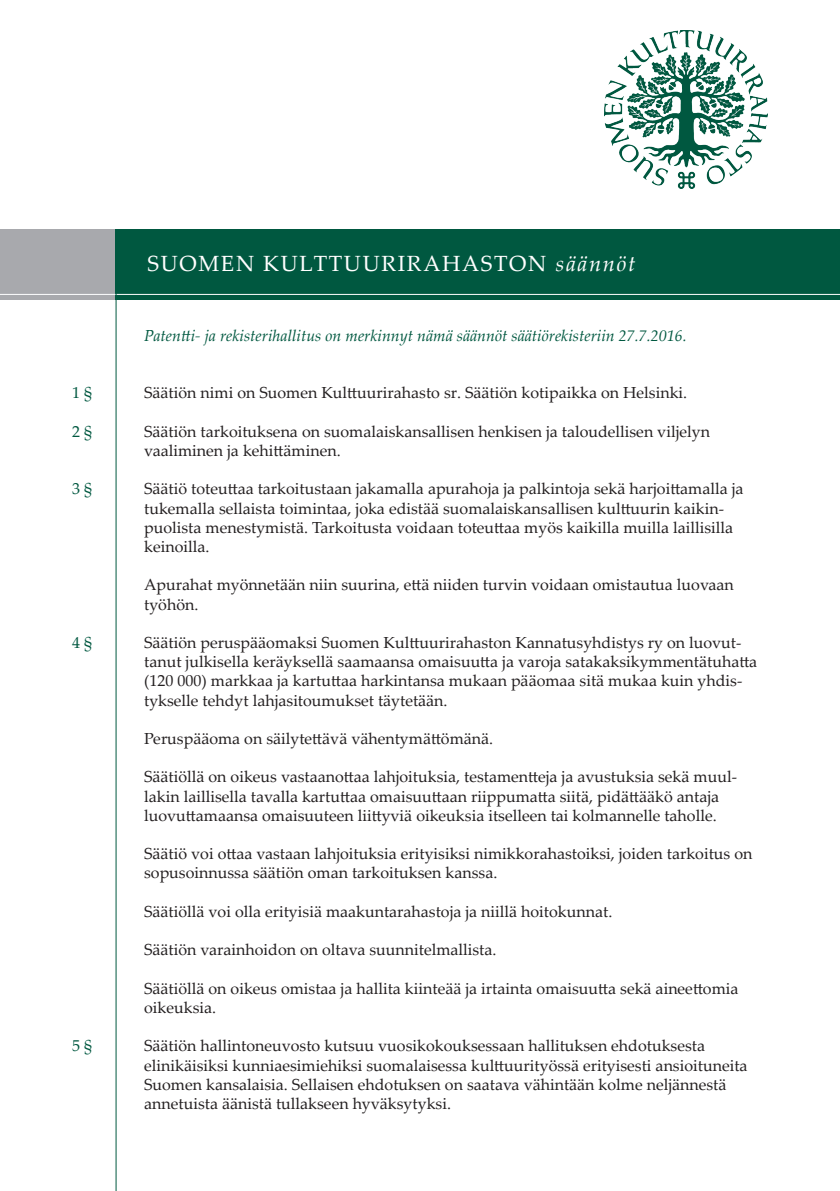
<style>
.page{position:relative;width:840px;height:1191px;background:#fff}
.page>*{position:absolute;margin:0;border:0;box-sizing:border-box;transform-origin:0 0}
.t1{font:22px "Palatino Linotype";letter-spacing:.075em;color:#fff}
.t2{font:16px/19.2px "Palatino Linotype";color:#231f20}
.t3{font:italic 16px "Palatino Linotype";color:#005840}
.t4{font:16px "Palatino Linotype";color:#005840}
.s1{font-style:italic}
</style>
<div class="page">
<img style="left:604px;top:31px;width:163px;height:158px">
<div style="left:115px;top:229px;width:724px;height:70px;background:#005840"></div>
<div style="left:0;top:229px;width:115px;height:70px;background:#a8a9ad"></div>
<hr style="left:0;top:294px;width:839px;height:1px;background:#fff">
<hr style="left:116px;top:230px;width:1px;height:961px;background:#005840">
<p class="t1" style="left:147px;top:248px;width:489px">SUOMEN KULTTUURIRAHASTON <span class="s1">säännöt</span></p>
<p class="t3" style="left:144px;top:324px;width:544px">Patentti- ja rekisterihallitus on merkinnyt nämä säännöt säätiörekisteriin 27.7.2016.</p>
<p class="t4" style="left:72px;top:381px;width:21px">1 §</p>
<p class="t2" style="left:144px;top:382px;width:544px">Säätiön nimi on Suomen Kulttuurirahasto sr. Säätiön kotipaikka on Helsinki.</p>
<p class="t4" style="left:72px;top:420px;width:21px">2 §</p>
<p class="t2" style="left:144px;top:421px;width:567px">Säätiön tarkoituksena on suomalaiskansallisen henkisen ja taloudellisen viljelyn vaaliminen ja kehittäminen.</p>
<p class="t4" style="left:72px;top:477px;width:21px">3 §</p>
<p class="t2" style="left:144px;top:478px;width:600px">Säätiö toteuttaa tarkoitustaan jakamalla apurahoja ja palkintoja sekä harjoittamalla ja tukemalla sellaista toimintaa, joka edistää suomalaiskansallisen kulttuurin kaikin&shy;puolista menestymistä. Tarkoitusta voidaan toteuttaa myös kaikilla muilla laillisilla keinoilla.</p>
<p class="t2" style="left:144px;top:574px;width:591px">Apurahat myönnetään niin suurina, että niiden turvin voidaan omistautua luovaan työhön.</p>
<p class="t4" style="left:72px;top:631px;width:21px">4 §</p>
<p class="t2" style="left:144px;top:632px;width:614px">Säätiön peruspääomaksi Suomen Kulttuurirahaston Kannatusyhdistys ry on luovut&shy;tanut julkisella keräyksellä saamaansa omaisuutta ja varoja satakaksikymmentätuhatta (120 000) markkaa ja kartuttaa harkintansa mukaan pääomaa sitä mukaa kuin yhdis&shy;tykselle tehdyt lahjasitoumukset täytetään.</p>
<p class="t2" style="left:144px;top:728px;width:350px">Peruspääoma on säilytettävä vähentymättömänä.</p>
<p class="t2" style="left:144px;top:766px;width:594px">Säätiöllä on oikeus vastaanottaa lahjoituksia, testamentteja ja avustuksia sekä muul&shy;lakin laillisella tavalla kartuttaa omaisuuttaan riippumatta siitä, pidättääkö antaja luovuttamaansa omaisuuteen liittyviä oikeuksia itselleen tai kolmannelle taholle.</p>
<p class="t2" style="left:144px;top:843px;width:609px">Säätiö voi ottaa vastaan lahjoituksia erityisiksi nimikkorahastoiksi, joiden tarkoitus on sopusoinnussa säätiön oman tarkoituksen kanssa.</p>
<p class="t2" style="left:144px;top:901px;width:469px">Säätiöllä voi olla erityisiä maakuntarahastoja ja niillä hoitokunnat.</p>
<p class="t2" style="left:144px;top:939px;width:353px">Säätiön varainhoidon on oltava suunnitelmallista.</p>
<p class="t2" style="left:144px;top:978px;width:595px">Säätiöllä on oikeus omistaa ja hallita kiinteää ja irtainta omaisuutta sekä aineettomia oikeuksia.</p>
<p class="t4" style="left:72px;top:1034px;width:21px">5 §</p>
<p class="t2" style="left:144px;top:1035px;width:604px">Säätiön hallintoneuvosto kutsuu vuosikokouksessaan hallituksen ehdotuksesta elinikäisiksi kunniaesimiehiksi suomalaisessa kulttuurityössä erityisesti ansioituneita Suomen kansalaisia. Sellaisen ehdotuksen on saatava vähintään kolme neljännestä annetuista äänistä tullakseen hyväksytyksi.</p>
</div>
